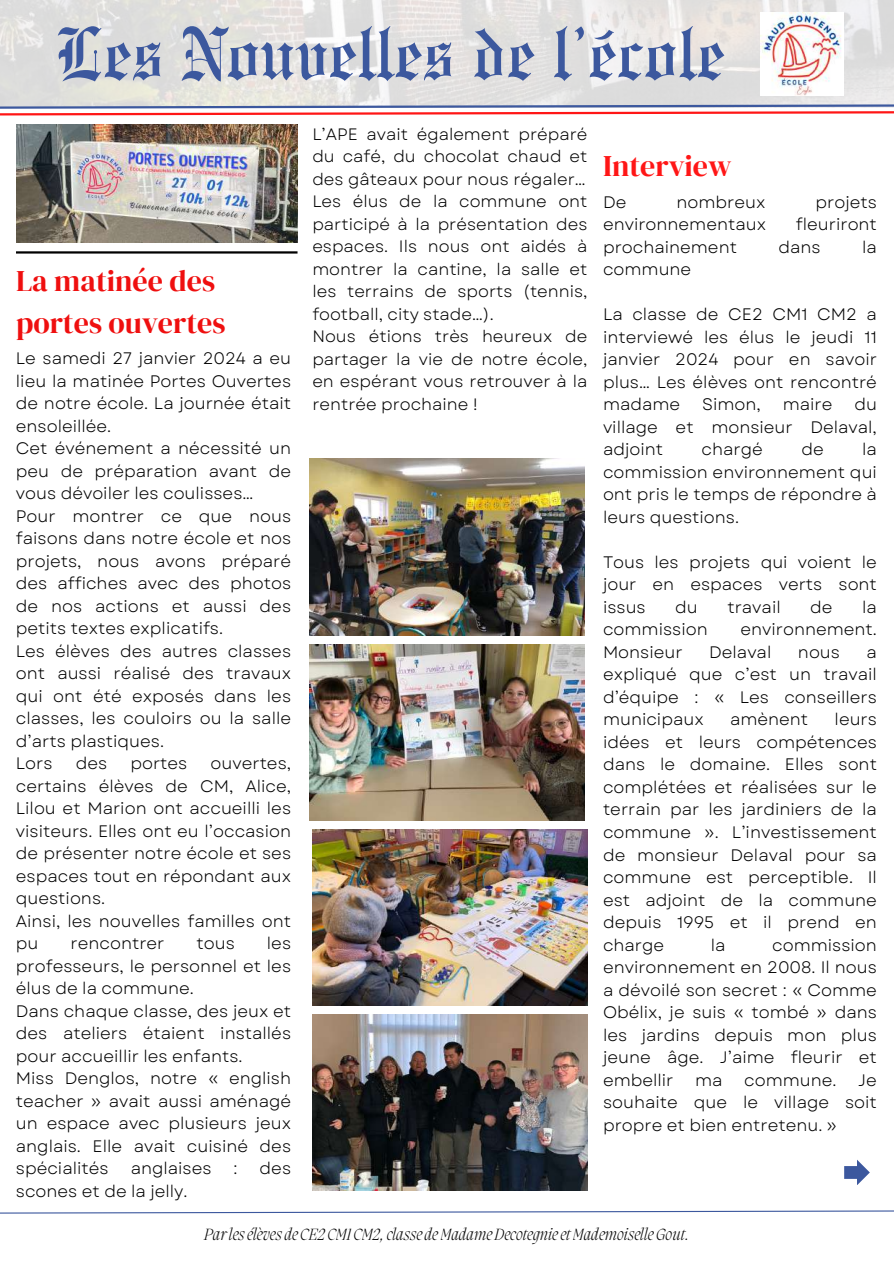
<style>
.page{position:relative;width:894px;height:1264px;background:#fff}
.page>*{position:absolute;margin:0;border:0;box-sizing:border-box;transform-origin:0 0}
.t1{font:75px "Engravers Old English BT";color:#3c589e}
.t2{font:30px/41.7px "DM Serif Display";color:#ef0f0f}
.t3{font:30px "DM Serif Display";color:#ff1616}
.t4{font:16.65px/22.5px "Garet";color:#000;text-align:justify}
.t5{font:italic 200 16.65px "Migra";color:#000}
.t6{font:16.5px/22.5px "Garet";color:#000}
</style>
<div class="page">
<img style="left:0;top:0;width:893px;height:103px">
<svg style="left:0;top:103px;width:893px;height:13px"></svg>
<svg style="left:0;top:1210px;width:893px;height:4px"></svg>
<hr style="left:16px;top:251px;width:281px;height:2px;background:#000">
<img style="left:309px;top:459px;width:275px;height:176px">
<img style="left:16px;top:125px;width:281px;height:117px">
<img style="left:309px;top:644px;width:275px;height:176px">
<img style="left:312px;top:829px;width:275px;height:176px">
<img style="left:312px;top:1014px;width:275px;height:176px">
<img style="left:760px;top:12px;width:83px;height:83px">
<svg style="left:844px;top:1159px;width:25px;height:26px"></svg>
<h1 class="t1" style="left:56px;top:10px;width:670px">Les Nouvelles de l’école</h1>
<p class="t6" style="left:312px;top:123px;width:276px">L’APE avait également préparé du café, du chocolat chaud et des gâteaux pour nous régaler…<br>Les élus de la commune ont participé à la présentation des espaces. Ils nous ont aidés à montrer la cantine, la salle et les terrains de sports (tennis, football, city stade…).<br>Nous étions très heureux de partager la vie de notre école, en espérant vous retrouver à la rentrée prochaine !</p>
<h2 class="t3" style="left:603px;top:145px;width:130px">Interview</h2>
<p class="t4" style="left:603px;top:191px;width:25px">De</p>
<p class="t4" style="left:676px;top:191px;width:90px">nombreux</p>
<p class="t4" style="left:815px;top:191px;width:63px">projets</p>
<p class="t4" style="left:603px;top:213px;width:164px">environnementaux</p>
<p class="t4" style="left:795px;top:213px;width:82px">fleuriront</p>
<p class="t4" style="left:603px;top:236px;width:135px">prochainement</p>
<p class="t4" style="left:778px;top:236px;width:44px">dans</p>
<p class="t4" style="left:861px;top:236px;width:16px">la</p>
<p class="t4" style="left:603px;top:258px;width:90px">commune</p>
<p class="t4" style="left:603px;top:303px;width:275px">La classe de CE2 CM1 CM2 a interviewé les élus le jeudi 11 janvier 2024 pour en savoir plus… Les élèves ont rencontré madame</p>
<h2 class="t2" style="left:16px;top:260px;width:211px">La matinée des portes ouvertes</h2>
<p class="t4" style="left:16px;top:347px;width:277px;text-align:left">Le samedi 27 janvier 2024 a eu lieu la matinée Portes Ouvertes de notre école. La journée était ensoleillée.<br>Cet événement a nécessité un peu de préparation avant de vous dévoiler les coulisses…<br>Pour montrer ce que nous faisons dans notre école et nos projets, nous avons préparé des affiches avec des photos de nos actions et aussi des petits textes explicatifs.<br>Les élèves des autres classes ont aussi réalisé des travaux qui ont été exposés dans les classes, les couloirs ou la salle d’arts plastiques.<br>Lors</p>
<p class="t4" style="left:603px;top:393px;width:275px;text-indent:251px">du village et monsieur Delaval, adjoint</p>
<p class="t4" style="left:702px;top:393px;width:60px">Simon,</p>
<p class="t4" style="left:782px;top:393px;width:51px">maire</p>
<p class="t4" style="left:701px;top:438px;width:63px">chargé</p>
<p class="t4" style="left:801px;top:438px;width:24px">de</p>
<p class="t4" style="left:603px;top:438px;width:275px;text-indent:259px">la commission environnement qui ont pris le temps de répondre à leurs questions.</p>
<p class="t4" style="left:603px;top:551px;width:275px">Tous les projets qui voient le jour en espaces verts sont issus</p>
<p class="t4" style="left:675px;top:596px;width:24px">du</p>
<p class="t4" style="left:727px;top:596px;width:55px">travail</p>
<p class="t4" style="left:810px;top:596px;width:24px">de</p>
<p class="t4" style="left:861px;top:596px;width:16px">la</p>
<p class="t4" style="left:603px;top:618px;width:106px">commission</p>
<p class="t4" style="left:740px;top:618px;width:138px">environnement.</p>
<p class="t4" style="left:603px;top:641px;width:81px">Monsieur</p>
<p class="t4" style="left:709px;top:641px;width:64px">Delaval</p>
<p class="t4" style="left:797px;top:641px;width:44px">nous</p>
<p class="t4" style="left:603px;top:641px;width:275px;text-indent:263px">a expliqué que c’est un travail d’équipe : « Les conseillers municipaux</p>
<p class="t4" style="left:729px;top:708px;width:80px">amènent</p>
<p class="t4" style="left:603px;top:708px;width:275px;text-indent:231px">leurs idées et leurs compétences dans le domaine. Elles sont complétées et réalisées sur le terrain par les jardiniers de la commune ». L’investissement de monsieur Delaval pour sa commune est perceptible. Il est adjoint de la commune depuis 1995 et il prend en charge</p>
<p class="t4" style="left:76px;top:752px;width:33px">des</p>
<p class="t4" style="left:130px;top:752px;width:58px">portes</p>
<p class="t4" style="left:16px;top:752px;width:277px;text-align:left;text-indent:195px">ouvertes, certains élèves de CM, Alice,<br>Lilou et Marion ont accueilli les visiteurs. Elles ont eu l’occasion de présenter notre école et ses espaces tout en répondant aux questions.<br>Ainsi, les nouvelles familles ont pu</p>
<p class="t4" style="left:16px;top:932px;width:277px;text-align:left;text-indent:251px">les professeurs, le personnel et les élus de la commune.<br>Dans chaque classe, des jeux et des ateliers étaient installés pour accueillir les enfants.<br>Miss Denglos, notre « english teacher » avait aussi aménagé un espace avec plusieurs jeux anglais. Elle avait cuisiné des spécialités</p>
<p class="t4" style="left:710px;top:933px;width:16px">la</p>
<p class="t4" style="left:603px;top:933px;width:275px;text-indent:169px">commission environnement en 2008. Il nous a dévoilé son secret : « Comme Obélix, je suis « tombé » dans les jardins depuis mon plus jeune âge. J’aime fleurir et embellir</p>
<p class="t4" style="left:70px;top:932px;width:95px">rencontrer</p>
<p class="t4" style="left:196px;top:932px;width:40px">tous</p>
<p class="t4" style="left:603px;top:1068px;width:275px;text-indent:255px">Je souhaite que le village soit propre et bien entretenu. »</p>
<p class="t4" style="left:695px;top:1068px;width:29px">ma</p>
<p class="t4" style="left:744px;top:1068px;width:94px">commune.</p>
<p class="t4" style="left:131px;top:1157px;width:82px">anglaises</p>
<p class="t4" style="left:233px;top:1157px;width:6px">:</p>
<p class="t4" style="left:259px;top:1157px;width:33px">des</p>
<p class="t4" style="left:16px;top:1179px;width:173px">scones et de la jelly.</p>
<p class="t5" style="left:204px;top:1226px;width:486px">Parlesélèves de CE2 CM1 CM2,classe deMadameDecotegnieetMademoiselleGout.</p>
</div>
